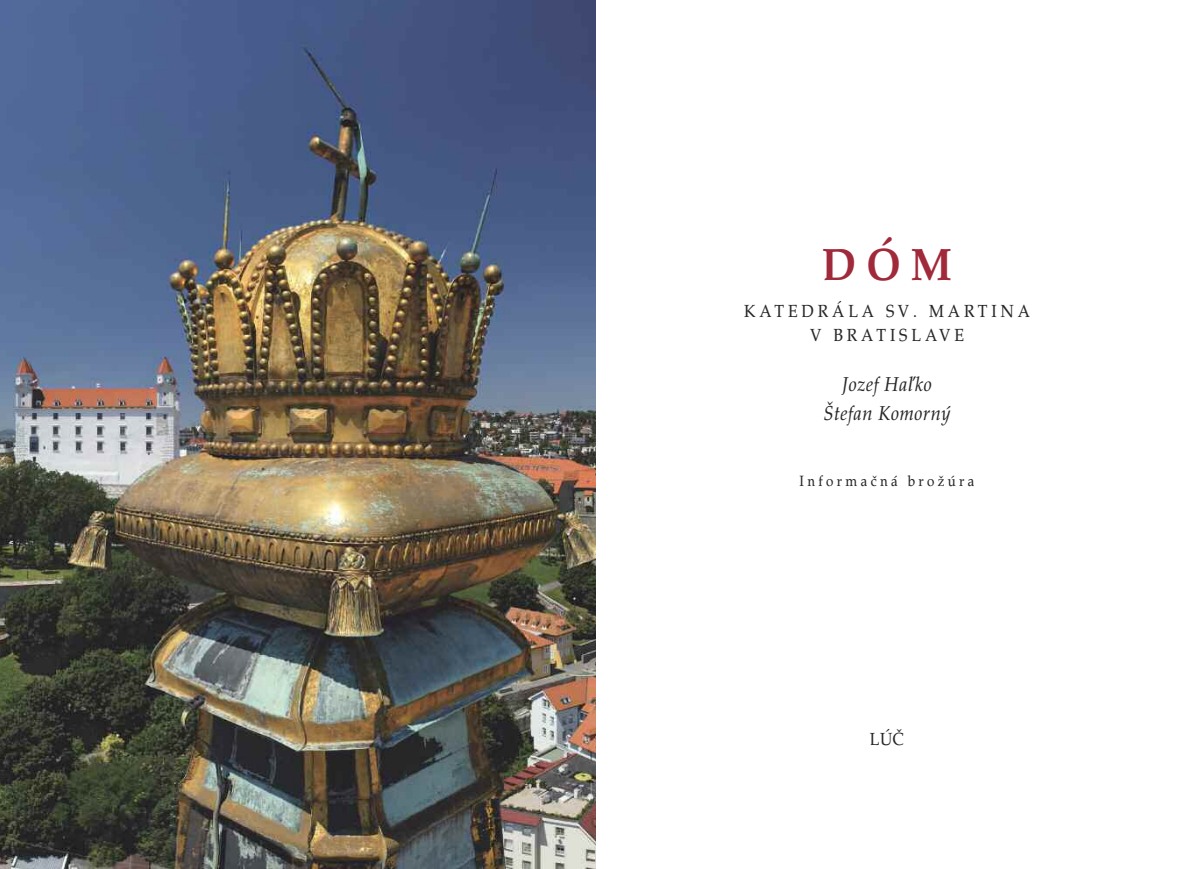
<style>
.page{position:relative;width:1191px;height:869px;background:#fff}
.page>*{position:absolute;margin:0;border:0;box-sizing:border-box;transform-origin:0 0}
.t1{font:700 45.5px "Paltus Antiqua Nox LCE";color:#a0293a;scale:.9 1}
.t2{font:italic 20.12px/28px "Paltus Antiqua Nox LCE";letter-spacing:.035em;color:#272627;text-align:center;scale:.9 1}
.t3{font:17.5px/24.5px "Paltus Antiqua Nox LCE";letter-spacing:.25em;color:#272627;text-align:center;scale:.9 1}
.t4{font:14.88px "Paltus Antiqua Nox LCE";letter-spacing:.25em;color:#272627;scale:.9 1}
</style>
<div class="page">
<img style="left:0;top:0;width:595px;height:868px">
<h1 class="t1" style="left:822px;top:237px;width:145px">DÓM</h1>
<p class="t3" style="left:744px;top:298px;width:319px">KATEDRÁLA SV. MARTINA<br>V BRATISLAVE</p>
<p class="t2" style="left:823px;top:370px;width:142px">Jozef Haľko<br>Štefan Komorný</p>
<p class="t4" style="left:799px;top:471px;width:196px">Informačná brožúra</p>
<p class="t3" style="left:870px;top:726px;width:39px">LÚČ</p>
</div>
